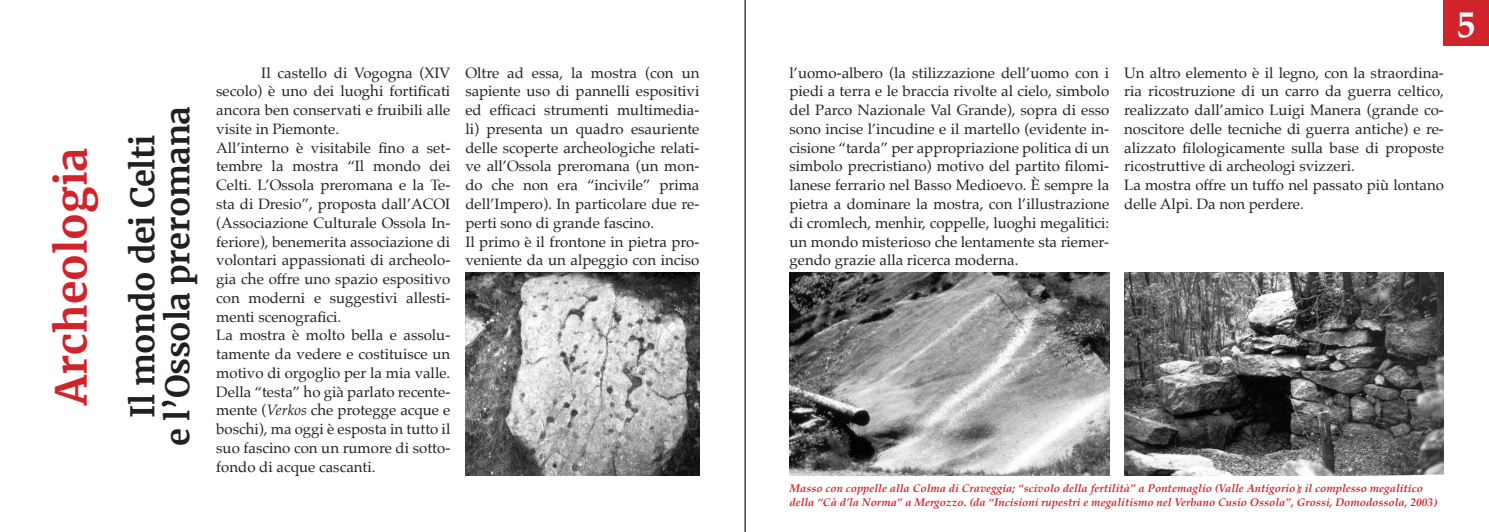
<style>
.page{position:relative;width:1489px;height:532px;background:#fff}
.page>*{position:absolute;margin:0;border:0;box-sizing:border-box;transform-origin:0 0}
.t1{font:700 42.5px "Merriweather";color:#d1232a}
.t2{font:700 37.5px "Palatino";color:#fff}
.t3{font:700 32.5px "Merriweather";letter-spacing:-.01em;color:#231f20}
.t4{font:15px/18.8px "Palatino";color:#231f20;text-align:justify}
.t5{font:italic 700 11.25px/13.5px "Palatino";color:#d1232a}
.s1{font-style:italic}
</style>
<div class="page">
<hr style="left:744px;top:0;width:1px;height:531px;background:#231f20">
<div style="left:1443px;top:0;width:45px;height:45px;background:#d1232a"></div>
<img style="left:465px;top:272px;width:234px;height:203px">
<img style="left:789px;top:272px;width:320px;height:203px">
<img style="left:1124px;top:272px;width:319px;height:203px">
<p class="t1" style="left:42px;top:404px;width:258px;rotate:-90deg">Archeologia</p>
<p class="t3" style="left:155px;top:446px;width:341px;rotate:-90deg">e l’Ossola preromana</p>
<p class="t3" style="left:120px;top:417px;width:284px;rotate:-90deg">Il mondo dei Celti</p>
<p class="t4" style="left:216px;top:63px;width:235px;text-indent:45px">Il castello di Vogogna (XIV secolo) è uno dei luoghi fortificati ancora ben conservati e fruibili alle visite in Piemonte.</p>
<p class="t4" style="left:216px;top:138px;width:235px">All’interno è visitabile fino a set&shy;tembre la mostra “Il mondo dei Celti. L’Ossola preromana e la Te&shy;sta di Dresio”, proposta dall’ACOI (Associazione Culturale Ossola In&shy;feriore), benemerita associazione di volontari appassionati di archeolo&shy;gia che offre uno spazio espositivo con moderni e suggestivi allesti&shy;menti scenografici.</p>
<p class="t4" style="left:216px;top:325px;width:235px">La mostra è molto bella e assolu&shy;tamente da vedere e costituisce un motivo di orgoglio per la mia valle.<br>Della “testa” ho già parlato recente&shy;mente (<span class="s1">Verkos</span> che protegge acque e boschi), ma oggi è esposta in tutto il suo fascino con un rumore di sotto&shy;fondo di acque cascanti.</p>
<p class="t4" style="left:465px;top:63px;width:235px">Oltre ad essa, la mostra (con un sapiente uso di pannelli espositivi ed efficaci strumenti multimedia&shy;li) presenta un quadro esauriente delle scoperte archeologiche relati&shy;ve all’Ossola preromana (un mon&shy;do che non era “incivile” prima dell’Impero). In particolare due re&shy;perti sono di grande fascino.</p>
<p class="t4" style="left:465px;top:232px;width:235px">Il primo è il frontone in pietra pro&shy;veniente da un alpeggio con inciso</p>
<p class="t4" style="left:789px;top:63px;width:321px">l’uomo-albero (la stilizzazione dell’uomo con i piedi a terra e le braccia rivolte al cielo, simbolo del Parco Nazionale Val Grande), sopra di esso sono incise l’incudine e il martello (evidente in&shy;cisione “tarda” per appropriazione politica di un simbolo precristiano) motivo del partito filomi&shy;lanese ferrario nel Basso Medioevo. È sempre la pietra a dominare la mostra, con l’illustrazione di cromlech, menhir, coppelle, luoghi megalitici: un mondo misterioso che lentamente sta riemer&shy;gendo grazie alla ricerca moderna.</p>
<p class="t4" style="left:1124px;top:63px;width:321px">Un altro elemento è il legno, con la straordina&shy;ria ricostruzione di un carro da guerra celtico, realizzato dall’amico Luigi Manera (grande co&shy;noscitore delle tecniche di guerra antiche) e re&shy;alizzato filologicamente sulla base di proposte ricostruttive di archeologi svizzeri.</p>
<p class="t4" style="left:1124px;top:175px;width:321px">La mostra offre un tuffo nel passato più lontano delle Alpi. Da non perdere.</p>
<p class="t2" style="left:1456px;top:-8px;width:20px">5</p>
<p class="t5" style="left:789px;top:481px;width:648px">Masso con coppelle alla Colma di Craveggia; “scivolo della fertilità” a Pontemaglio (Valle Antigorio); il complesso megalitico della “Cà d’la Norma” a Mergozzo. (da “Incisioni rupestri e megalitismo nel Verbano Cusio Ossola”, Grossi, Domodossola, 2003)</p>
</div>
